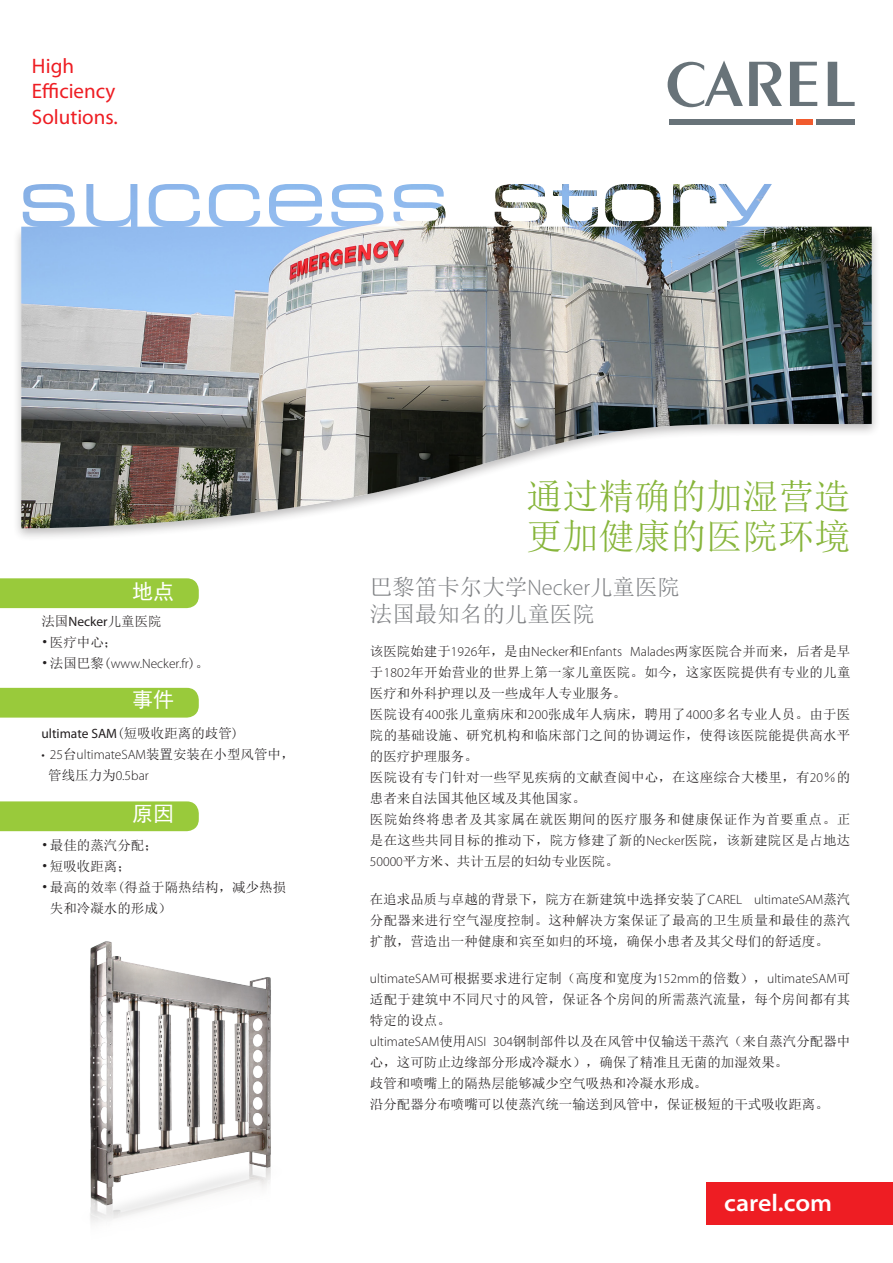
<style>
.page{position:relative;width:893px;height:1263px;background:#fff}
.page>*{position:absolute;margin:0;border:0;box-sizing:border-box;transform-origin:0 0}
.titolo_grande_umidif{font:36px "Sim Sun";color:#87b53b}
.t1{font:600 semi-expanded 24px "Myriad Pro";color:#fff}
.titolo_grigio{font:22.5px/27px "Sim Sun";color:#808285}
.t2{font:21px/25.2px "Myriad Pro";color:#ee1d23}
.titoletto_bianco_su{font:21px "Sim Hei";color:#fff}
.testo{font:13.5px/21px "Sim Sun";color:#231f20;text-align:justify}
.testo_elenco_puntato{font:300 13.5px "Myriad Pro";color:#231f20}
.testo-2{font:13.5px/21px "Sim Sun";letter-spacing:.02em;color:#231f20}
.testo_grass{font:13.5px "Myriad Pro";color:#231f20}
.testo_grass-2{font:13.5px "Sim Sun";color:#231f20}
.s1{font-family:"Myriad Pro"}
.s2{font-family:"Sim Sun";font-weight:400}
.s3{font-family:"Sim Sun"}
.s4{font-family:"Myriad Pro";font-weight:300}
</style>
<div class="page">
<div style="left:706px;top:1182px;width:187px;height:43px;background:#ee1d23"></div>
<svg style="left:749px;top:62px;width:33px;height:44px"></svg>
<svg style="left:790px;top:62px;width:27px;height:44px"></svg>
<svg style="left:828px;top:62px;width:27px;height:44px"></svg>
<svg style="left:668px;top:60px;width:75px;height:47px"></svg>
<div style="left:669px;top:120px;width:124px;height:5px;background:#687379"></div>
<div style="left:796px;top:120px;width:17px;height:5px;background:#f15b2e"></div>
<div style="left:816px;top:120px;width:39px;height:5px;background:#687379"></div>
<div style="left:12px;top:225px;width:869px;height:317px;background:#231f20;opacity:.3"></div>
<img style="left:21px;top:229px;width:851px;height:299px">
<img style="left:149px;top:184px;width:623px;height:43px">
<div style="left:0;top:578px;width:199px;height:30px;background:#99ca3b"></div>
<div style="left:0;top:688px;width:199px;height:30px;background:#99ca3b"></div>
<div style="left:0;top:801px;width:199px;height:30px;background:#99ca3b"></div>
<img style="left:90px;top:941px;width:181px;height:282px">
<h3 class="t2" style="left:32px;top:53px;width:88px">High<br>Efficiency<br>Solutions.</h3>
<p class="titoletto_bianco_su" style="left:132px;top:581px;width:43px">地点</p>
<p class="testo_grass-2" style="left:41px;top:615px;width:122px">法国<span class="s1">Necker</span>儿童医院</p>
<p class="testo" style="left:41px;top:632px;width:78px">• 医疗中心；</p>
<p class="testo_elenco_puntato" style="left:41px;top:656px;width:169px"><span class="s2">• 法国巴黎(</span>www.Necker.fr<span class="s2">)。</span></p>
<p class="titoletto_bianco_su" style="left:132px;top:689px;width:43px">事件</p>
<p class="testo_grass" style="left:41px;top:725px;width:199px">ultimate SAM<span class="s3">(短吸收距离的歧管)</span></p>
<p class="testo_elenco_puntato" style="left:41px;top:747px;width:255px">• 25<span class="s2">台</span>ultimateSAM<span class="s2">装置安装在小型风管中，</span></p>
<p class="testo_elenco_puntato" style="left:48px;top:768px;width:102px"><span class="s2">管线压力为</span>0.5bar</p>
<p class="titoletto_bianco_su" style="left:132px;top:803px;width:43px">原因</p>
<p class="testo" style="left:41px;top:834px;width:118px">• 最佳的蒸汽分配；</p>
<p class="testo" style="left:41px;top:855px;width:91px">• 短吸收距离；</p>
<p class="testo" style="left:50px;top:876px;width:238px;text-indent:-9px">• 最高的效率(得益于隔热结构，减少热损失和冷凝水的形成）</p>
<p class="titolo_grande_umidif" style="left:526px;top:478px;width:326px">通过精确的加湿营造</p>
<p class="titolo_grande_umidif" style="left:526px;top:518px;width:326px">更加健康的医院环境</p>
<p class="titolo_grigio" style="left:370px;top:574px;width:312px">巴黎笛卡尔大学<span class="s4">Necker</span>儿童医院法国最知名的儿童医院</p>
<p class="testo" style="left:370px;top:641px;width:482px">该医院始建于<span class="s4">1926</span>年，是由<span class="s4">Necker</span>和<span class="s4">Enfants Malades</span>两家医院合并而来，后者是早于<span class="s4">1802</span>年开始营业的世界上第一家儿童医院。如今，这家医院提供有专业的儿童医疗和外科护理以及一些成年人专业服务。</p>
<p class="testo" style="left:370px;top:704px;width:482px">医院设有<span class="s4">400</span>张儿童病床和<span class="s4">200</span>张成年人病床，聘用了<span class="s4">4000</span>多名专业人员。由于医院的基础设施、研究机构和临床部门之间的协调运作，使得该医院能提供高水平的医疗护理服务。</p>
<p class="testo-2" style="left:370px;top:767px;width:482px">医院设有专门针对一些罕见疾病的文献查阅中心，在这座综合大楼里，有<span class="s4">20</span>％的患者来自法国其他区域及其他国家。</p>
<p class="testo" style="left:370px;top:809px;width:482px">医院始终将患者及其家属在就医期间的医疗服务和健康保证作为首要重点。正是在这些共同目标的推动下，院方修建了新的<span class="s4">Necker</span>医院，该新建院区是占地达<span class="s4">50000</span>平方米、共计五层的妇幼专业医院。</p>
<p class="testo" style="left:370px;top:888px;width:482px">在追求品质与卓越的背景下，院方在新建筑中选择安装了<span class="s4">CAREL ultimateSAM</span>蒸汽分配器来进行空气湿度控制。这种解决方案保证了最高的卫生质量和最佳的蒸汽扩散，营造出一种健康和宾至如归的环境，确保小患者及其父母们的舒适度。</p>
<p class="testo" style="left:370px;top:968px;width:482px"><span class="s4">ultimateSAM</span>可根据要求进行定制（高度和宽度为<span class="s4">152mm</span>的倍数），<span class="s4">ultimateSAM</span>可适配于建筑中不同尺寸的风管，保证各个房间的所需蒸汽流量，每个房间都有其特定的设点。</p>
<p class="testo" style="left:370px;top:1031px;width:482px"><span class="s4">ultimateSAM</span>使用<span class="s4">AISI 304</span>钢制部件以及在风管中仅输送干蒸汽（来自蒸汽分配器中心，这可防止边缘部分形成冷凝水），确保了精准且无菌的加湿效果。</p>
<p class="testo" style="left:370px;top:1073px;width:339px">歧管和喷嘴上的隔热层能够减少空气吸热和冷凝水形成。</p>
<p class="testo" style="left:370px;top:1094px;width:461px">沿分配器分布喷嘴可以使蒸汽统一输送到风管中，保证极短的干式吸收距离。</p>
<h2 class="t1" style="left:724px;top:1189px;width:109px">carel.com</h2>
</div>
